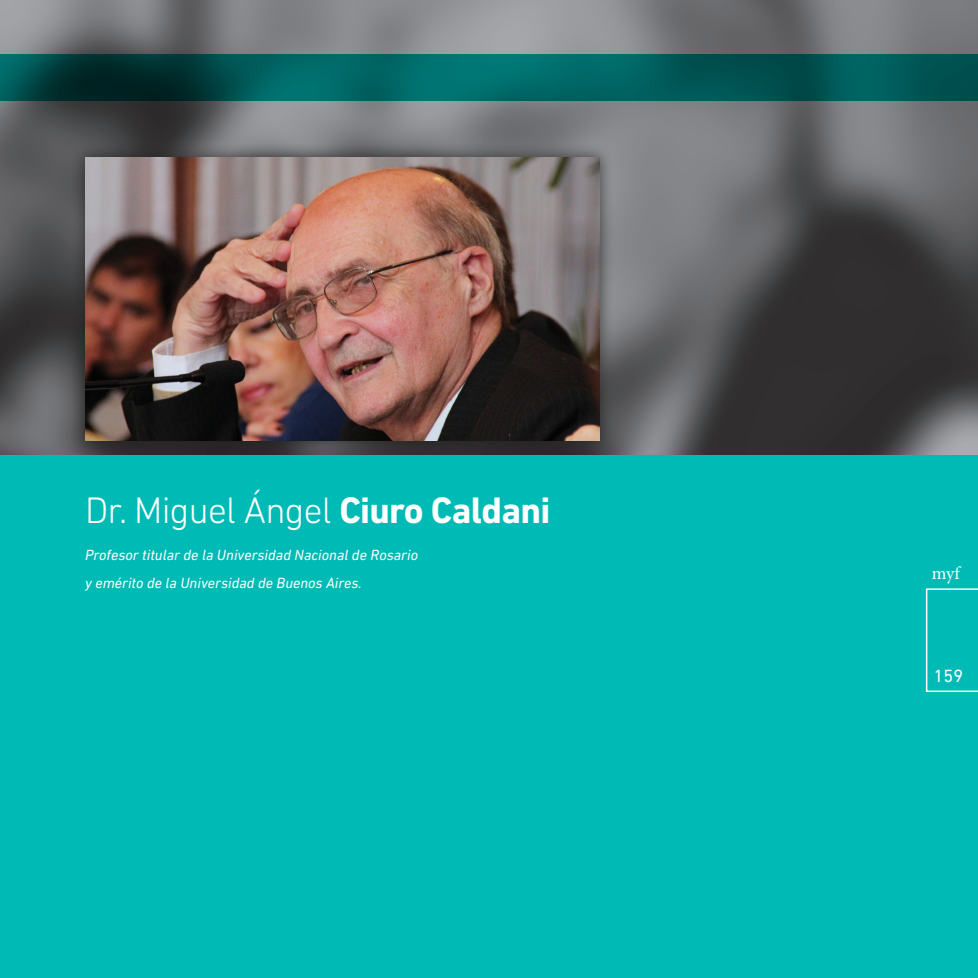
<style>
.page{position:relative;width:978px;height:978px;background:#00bbb5}
.page>*{position:absolute;margin:0;border:0;box-sizing:border-box;transform-origin:0 0}
.t1{font:300 37.5px "DIN Next LT Pro";letter-spacing:-.02em;color:#fff}
.NOT_Cuerpo_minion_9{font:18px "DIN Next LT Pro";color:#fff}
.NOT_Cuerpo_minion_9-2{font:18px "Minion Pro";color:#fff}
.NOT_Cuerpo_minion_9-3{font:italic 15px/28.2px "DIN Next LT Pro";color:#fff}
.s1{font-weight:700}
</style>
<div class="page">
<img style="left:0;top:0;width:978px;height:455px">
<div style="left:71px;top:143px;width:543px;height:312px;background:#231f20;opacity:.75"></div>
<img style="left:85px;top:157px;width:515px;height:284px">
<svg style="left:0;top:54px;width:978px;height:47px;background:#005756"></svg>
<svg style="left:926px;top:588px;width:52px;height:104px"></svg>
<p class="t1" style="left:85px;top:488px;width:467px">Dr. Miguel Ángel <span class="s1">Ciuro Caldani</span></p>
<p class="NOT_Cuerpo_minion_9-3" style="left:85px;top:541px;width:335px">Profesor titular de la Universidad Nacional de Rosario y emérito de la Universidad de Buenos Aires.</p>
<p class="NOT_Cuerpo_minion_9-2" style="left:932px;top:561px;width:29px">myf</p>
<p class="NOT_Cuerpo_minion_9" style="left:934px;top:666px;width:31px">159</p>
</div>
